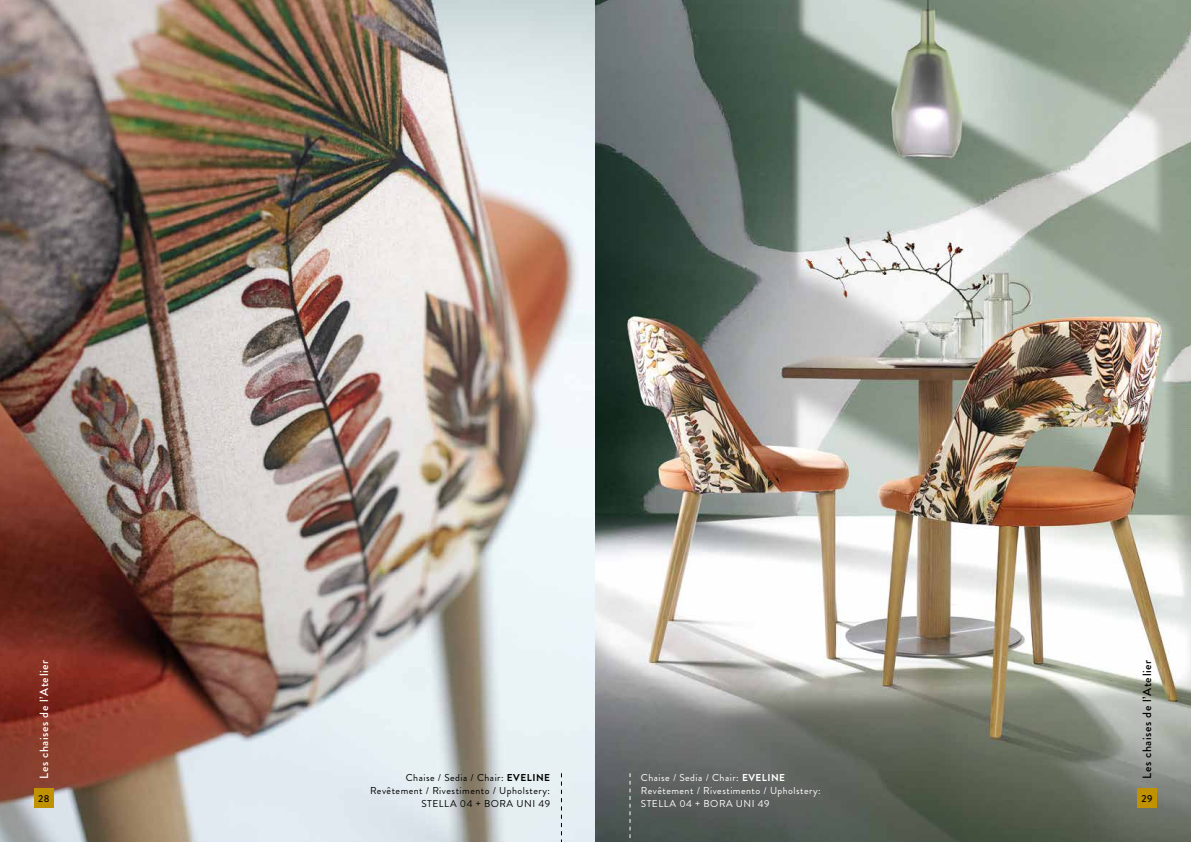
<style>
.page{position:relative;width:1191px;height:842px;background:#fff}
.page>*{position:absolute;margin:0;border:0;box-sizing:border-box;transform-origin:0 0}
.t1{font:500 12px "Brandon Grotesque";letter-spacing:.05em;color:#fff}
.t2{font:500 12px "Brandon Grotesque";letter-spacing:.05em;color:#000}
.t3{font:10px/13px "Brandon Grotesque";letter-spacing:.05em;color:#fff}
.t4{font:10px/13px "Brandon Grotesque";letter-spacing:.05em;color:#000;text-align:right}
.t5{font:500 10px "Brandon Grotesque";color:#000}
.s1{font-weight:700}
</style>
<div class="page">
<img style="left:0;top:0;width:1191px;height:842px">
<div style="left:34px;top:788px;width:20px;height:20px;background:#c09100"></div>
<div style="left:1137px;top:788px;width:20px;height:20px;background:#c09100"></div>
<svg style="left:629px;top:773px;width:1px;height:69px"></svg>
<svg style="left:561px;top:773px;width:1px;height:69px"></svg>
<p class="t1" style="left:36px;top:779px;width:121px;rotate:-90deg">Les chaises de l’Atelier</p>
<p class="t2" style="left:1138px;top:779px;width:121px;rotate:-90deg">Les chaises de l’Atelier</p>
<p class="t4" style="left:370px;top:771px;width:181px">Chaise / Sedia / Chair: <span class="s1">EVELINE<br></span>Revêtement / Rivestimento / Upholstery:<br>STELLA 04 + BORA UNI 49</p>
<p class="t3" style="left:641px;top:771px;width:146px">Chaise / Sedia / Chair: <span class="s1">EVELINE</span></p>
<p class="t3" style="left:641px;top:784px;width:181px">Revêtement / Rivestimento / Upholstery:<br>STELLA 04 + BORA UNI 49</p>
<p class="t5" style="left:38px;top:791px;width:13px">28</p>
<p class="t5" style="left:1141px;top:791px;width:13px">29</p>
</div>
